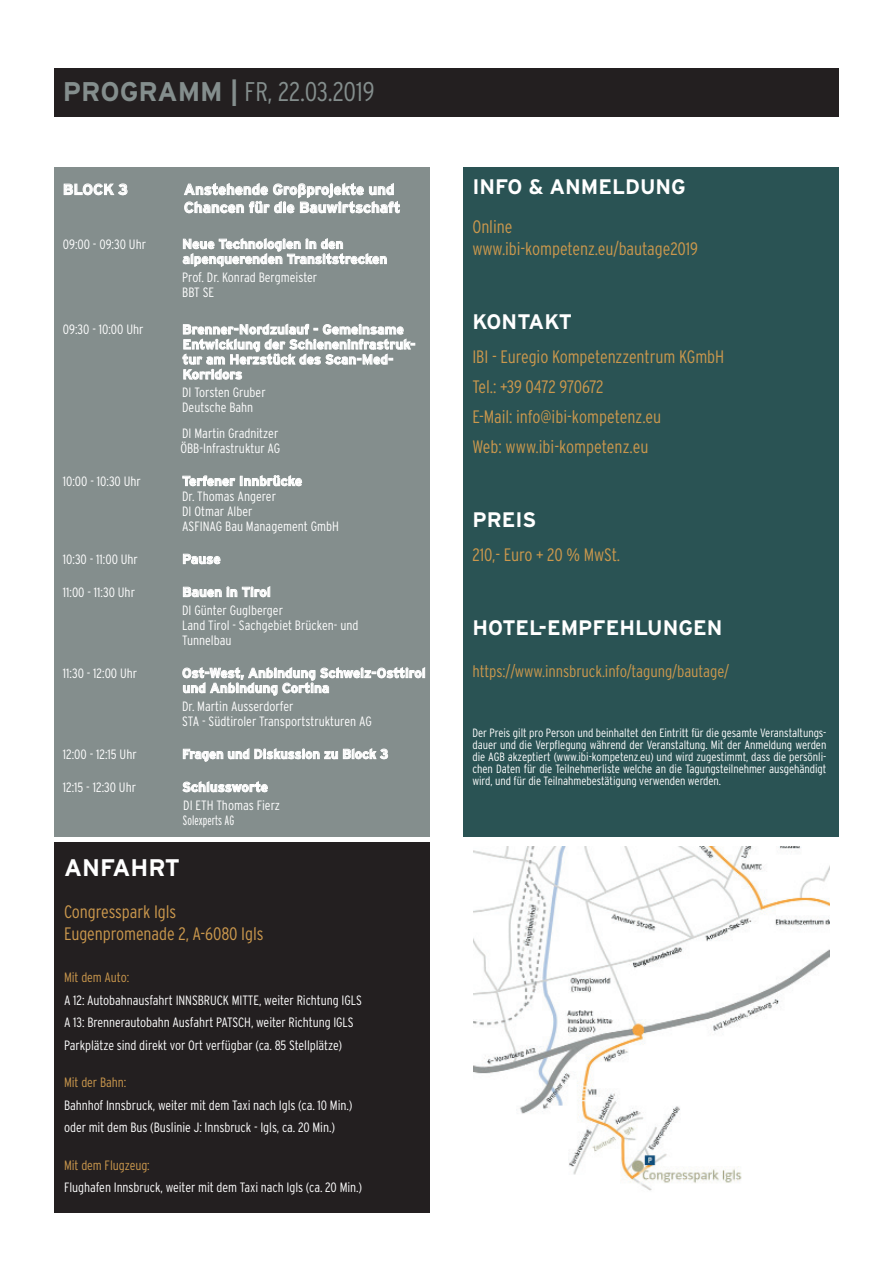
<style>
.page{position:relative;width:893px;height:1263px;background:#fff}
.page>*{position:absolute;margin:0;border:0;box-sizing:border-box;transform-origin:0 0}
.t1{font:300 condensed 27px "Interstate";letter-spacing:-.005em;color:#848e8d}
.t2{font:700 27px "Interstate";color:#848e8d}
.t3{font:700 24px "Interstate";color:#fff}
.t4{font:700 21px "Interstate";color:#fff}
.t5{font:300 condensed 18px/30px "Interstate";letter-spacing:-.005em;color:#cb984d}
.t6{font:300 condensed 16.5px "Interstate";letter-spacing:-.005em;color:#cb984d}
.t7{font:700 15px/18px "Interstate";color:#fff}
.t8{font:300 condensed 13.5px/15px "Interstate";letter-spacing:-.005em;color:#fff}
.t9{font:700 13.5px/15px "Interstate";color:#fff}
.t10{font:300 condensed 13.5px "Interstate";letter-spacing:-.005em;color:#cb984d}
.t11{font:700 13.5px "Interstate";color:#fff;scale:.96 1}
.t12{font:300 extra-condensed 13.5px "Interstate";color:#fff}
.t13{font:300 condensed 12px/12px "Interstate";letter-spacing:-.005em;color:#fff;text-align:justify}
.s1{font-weight:700;font-stretch:normal}
</style>
<div class="page">
<div style="left:54px;top:167px;width:375px;height:669px;background:#848e8d"></div>
<svg style="left:63px;top:183px;width:65px;height:13px"></svg>
<svg style="left:184px;top:183px;width:216px;height:30px"></svg>
<svg style="left:182px;top:238px;width:205px;height:29px"></svg>
<svg style="left:182px;top:323px;width:233px;height:57px"></svg>
<svg style="left:182px;top:475px;width:120px;height:12px"></svg>
<svg style="left:183px;top:553px;width:38px;height:11px"></svg>
<svg style="left:183px;top:586px;width:88px;height:11px"></svg>
<svg style="left:182px;top:667px;width:243px;height:29px"></svg>
<svg style="left:183px;top:748px;width:205px;height:14px"></svg>
<svg style="left:182px;top:781px;width:86px;height:11px"></svg>
<div style="left:54px;top:68px;width:785px;height:49px;background:#231f20"></div>
<div style="left:463px;top:167px;width:376px;height:669px;background:#2a5354"></div>
<div style="left:54px;top:842px;width:376px;height:370px;background:#231f20"></div>
<img style="left:473px;top:846px;width:357px;height:345px">
<h1 class="t2" style="left:63px;top:77px;width:19px">pro</h1>
<h1 class="t2" style="left:120px;top:77px;width:40px">gramm</h1>
<h1 class="t1" style="left:231px;top:77px;width:146px"><span class="s1">|</span> FR, 22.03.2019</h1>
<p class="t7" style="left:63px;top:180px;width:67px">BLOCK 3</p>
<p class="t7" style="left:184px;top:180px;width:218px">Anstehende Großprojekte und<br>Chancen für die Bauwirtschaft</p>
<p class="t8" style="left:63px;top:236px;width:85px">09:00 - 09:30 Uhr</p>
<p class="t9" style="left:182px;top:236px;width:207px">Neue Technologien in den alpenquerenden Transitstrecken</p>
<p class="t8" style="left:182px;top:269px;width:137px">Prof. Dr. Konrad Bergmeister<br>BBT SE</p>
<p class="t8" style="left:63px;top:322px;width:82px">09:30 - 10:00 Uhr</p>
<p class="t9" style="left:182px;top:322px;width:235px">Brenner-Nordzulauf - Gemeinsame<br>Entwicklung der Schieneninfrastruk&shy;tur am Herzstück des Scan-Med-<br>Korridors</p>
<p class="t8" style="left:182px;top:385px;width:85px">DI Torsten Gruber<br>Deutsche Bahn</p>
<p class="t8" style="left:180px;top:425px;width:101px">DI Martin Gradnitzer<br>ÖBB-Infrastruktur AG</p>
<p class="t8" style="left:63px;top:473px;width:80px">10:00 - 10:30 Uhr</p>
<p class="t9" style="left:182px;top:473px;width:122px">Terfener Innbrücke</p>
<p class="t8" style="left:182px;top:488px;width:158px">Dr. Thomas Angerer<br>DI Otmar Alber<br>ASFINAG Bau Management GmbH</p>
<p class="t8" style="left:63px;top:551px;width:77px">10:30 - 11:00 Uhr</p>
<p class="t9" style="left:182px;top:551px;width:40px">Pause</p>
<p class="t8" style="left:63px;top:584px;width:74px">11:00 - 11:30 Uhr</p>
<p class="t9" style="left:182px;top:584px;width:90px">Bauen in Tirol</p>
<p class="t8" style="left:182px;top:602px;width:178px">DI Günter Guglberger<br>Land Tirol - Sachgebiet Brücken- und<br>Tunnelbau</p>
<p class="t8" style="left:63px;top:665px;width:76px">11:30 - 12:00 Uhr</p>
<p class="t9" style="left:182px;top:665px;width:245px">Ost-West, Anbindung Schweiz-Osttirol und Anbindung Cortina</p>
<p class="t8" style="left:182px;top:698px;width:191px">Dr. Martin Ausserdorfer<br>STA - Südtiroler Transportstrukturen AG</p>
<p class="t8" style="left:63px;top:746px;width:75px">12:00 - 12:15 Uhr</p>
<p class="t11" style="left:182px;top:746px;width:216px">Fragen und Diskussion zu Block 3</p>
<p class="t8" style="left:63px;top:779px;width:75px">12:15 - 12:30 Uhr</p>
<p class="t9" style="left:182px;top:779px;width:87px">Schlussworte</p>
<p class="t8" style="left:183px;top:797px;width:98px">DI ETH Thomas Fierz</p>
<p class="t12" style="left:183px;top:812px;width:53px">Solexperts AG</p>
<h2 class="t3" style="left:64px;top:854px;width:118px">ANFAHRT</h2>
<h3 class="t5" style="left:64px;top:900px;width:201px;line-height:22.5px">Congresspark Igls<br>Eugenpromenade 2, A-6080 Igls</h3>
<p class="t10" style="left:64px;top:970px;width:67px">Mit dem Auto:</p>
<p class="t8" style="left:64px;top:988px;width:299px;line-height:22.5px">A 12: Autobahnausfahrt INNSBRUCK MITTE, weiter Richtung IGLS<br>A 13: Brennerautobahn Ausfahrt PATSCH, weiter Richtung IGLS<br>Parkplätze sind direkt vor Ort verfügbar (ca. 85 Stellplätze)</p>
<p class="t10" style="left:64px;top:1075px;width:64px">Mit der Bahn:</p>
<p class="t8" style="left:64px;top:1093px;width:290px;line-height:22.5px">Bahnhof Innsbruck, weiter mit dem Taxi nach Igls (ca. 10 Min.) oder mit dem Bus (Buslinie J: Innsbruck - Igls, ca. 20 Min.)</p>
<p class="t10" style="left:64px;top:1157px;width:87px">Mit dem Flugzeug:</p>
<p class="t8" style="left:64px;top:1180px;width:300px">Flughafen Innsbruck, weiter mit dem Taxi nach Igls (ca. 20 Min.)</p>
<h3 class="t4" style="left:472px;top:175px;width:213px">INFO &amp; ANMELDUNG</h3>
<h3 class="t5" style="left:472px;top:215px;width:227px;line-height:22.5px">Online www.ibi-kompetenz.eu/bautage2019</h3>
<h3 class="t4" style="left:472px;top:310px;width:15px">kontakt</h3>
<h3 class="t5" style="left:472px;top:342px;width:253px">IBI - Euregio Kompetenzzentrum KGmbH<br>Tel.: +39 0472 970672<br>E-Mail: info@ibi-kompetenz.eu<br>Web: www.ibi-kompetenz.eu</h3>
<h3 class="t4" style="left:472px;top:508px;width:65px">PREIS</h3>
<h3 class="t5" style="left:472px;top:540px;width:149px">210,- Euro + 20 % MwSt.</h3>
<h3 class="t4" style="left:472px;top:616px;width:252px">hoTEL-EMPFEHLUNGEN</h3>
<p class="t6" style="left:472px;top:662px;width:258px">https://www.innsbruck.info/tagung/bautage/</p>
<p class="t13" style="left:472px;top:727px;width:355px">Der Preis gilt pro Person und beinhaltet den Eintritt für die gesamte Veranstaltungs&shy;dauer und die Verpflegung während der Veranstaltung. Mit der Anmeldung werden die AGB akzeptiert (www.ibi-kompetenz.eu) und wird zugestimmt, dass die persönli&shy;chen Daten für die Teilnehmerliste welche an die Tagungsteilnehmer ausgehändigt wird, und für die Teilnahmebestätigung verwenden werden.</p>
</div>
